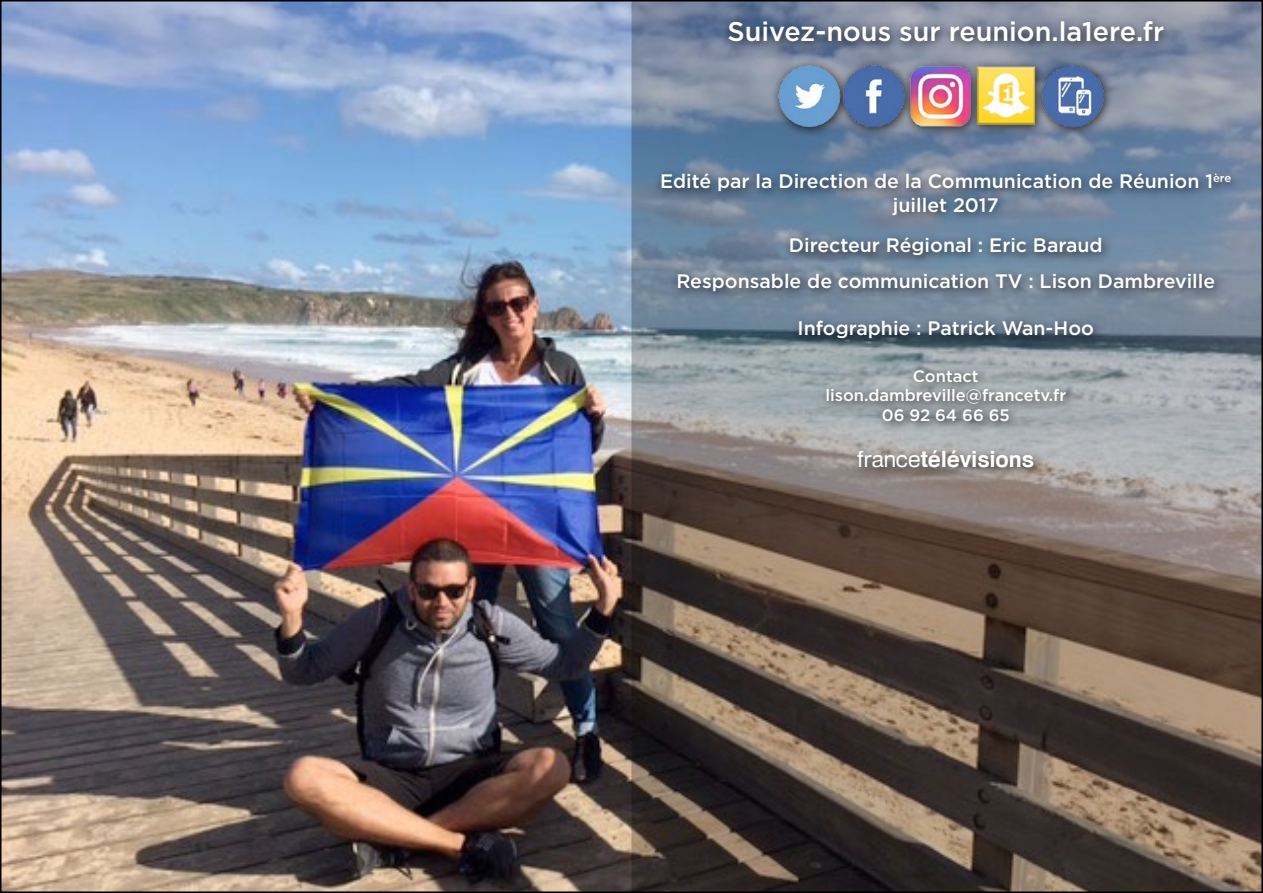
<style>
.page{position:relative;width:1263px;height:893px;background:#fff}
.page>*{position:absolute;margin:0;border:0;box-sizing:border-box;transform-origin:0 0}
.t1{font:500 27px "Gotham";color:#fff}
.t2{font:600 22.5px "FTV Heldustry";color:#fff}
.t3{font:500 19.5px/23.4px "Gotham";color:#fff;text-align:center}
.t4{font:500 16.5px/19.5px "Gotham";color:#fff;text-align:center}
.s1{font-weight:400}
</style>
<div class="page">
<img style="left:3px;top:3px;width:628px;height:887px">
<svg style="left:631px;top:0;width:632px;height:893px;background:#635750"></svg>
<div style="left:654px;top:14px;width:588px;height:465px;background:#000;opacity:.75"></div>
<img style="left:774px;top:62px;width:335px;height:68px">
<h1 class="t1" style="left:727px;top:14px;width:438px">Suivez-nous sur reunion.la1ere.fr</h1>
<p class="t3" style="left:660px;top:170px;width:572px">Edité par la Direction de la Communication de Réunion 1<sup>ère </sup>juillet 2017</p>
<p class="t3" style="left:676px;top:227px;width:540px;line-height:36px">Directeur Régional : Eric Baraud<br>Responsable de communication TV : Lison Dambreville</p>
<p class="t3" style="left:797px;top:316px;width:298px">Infographie : Patrick Wan-Hoo</p>
<p class="t4" style="left:825px;top:366px;width:242px">Contact lison.dambreville@francetv.fr<br>06 92 64 66 65</p>
<p class="t2" style="left:858px;top:445px;width:178px"><span class="s1">france</span>télévisions</p>
</div>
